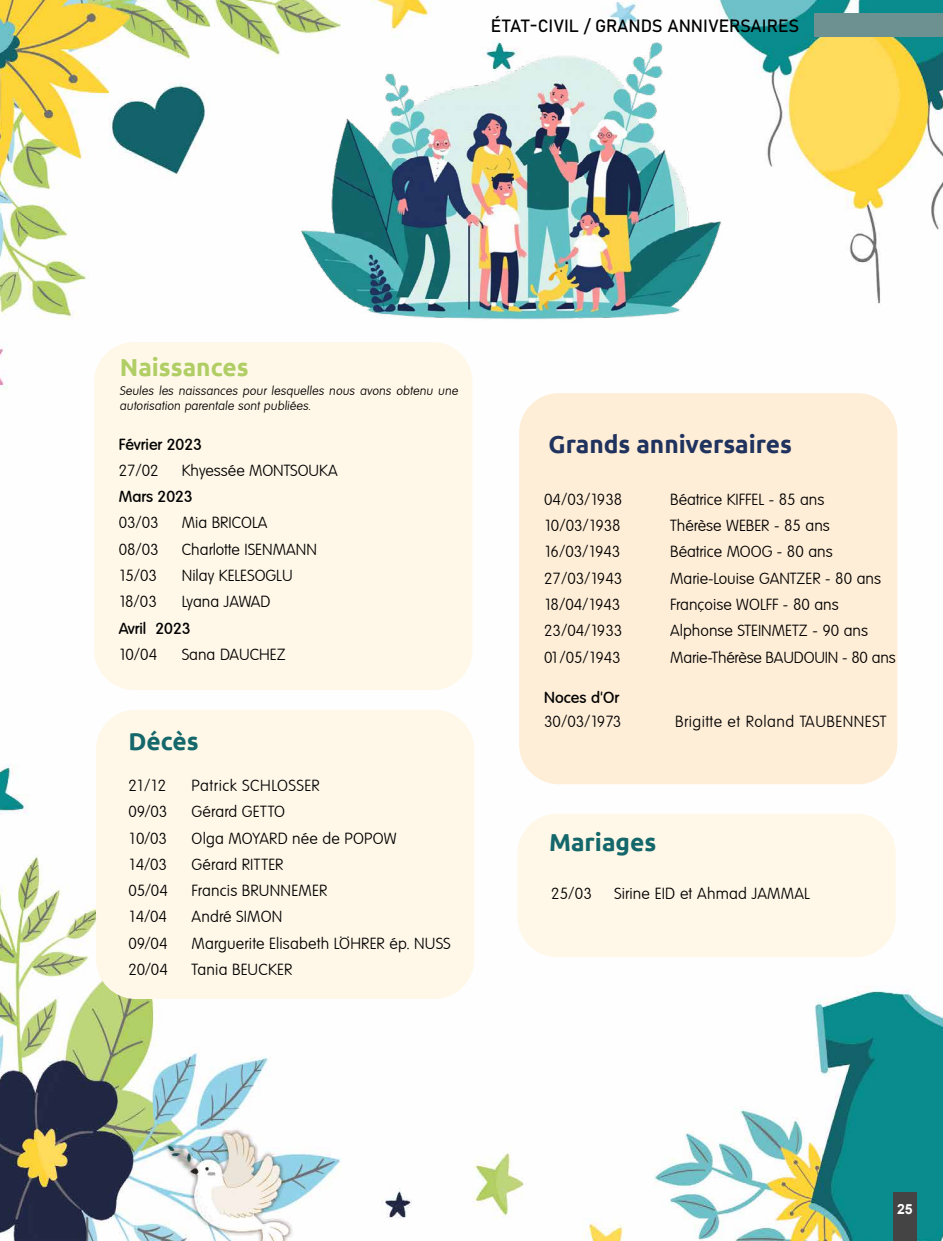
<style>
.page{position:relative;width:943px;height:1241px;background:#fff}
.page>*{position:absolute;margin:0;border:0;box-sizing:border-box;transform-origin:0 0}
.t1{font:700 24.5px "Ubuntu";color:#20335e}
.t2{font:700 24.5px "Ubuntu";color:#14676a}
.t3{font:700 24.5px "Ubuntu";color:#b0ce65}
.t4{font:17.5px "Bahnschrift";color:#000}
.t5{font:15.75px "Elementary SF";color:#000}
.t6{font:15.75px "Elementary SF";letter-spacing:.025em;color:#020203}
.t7{font:15.75px "Elementary SF Bold";color:#020203}
.t8{font:15.75px "Elementary SF";color:#020203}
.t9{font:700 14px "Arial";color:#fff}
.t10{font:12.25px/14.7px "Elementary SF Italic";letter-spacing:.01em;color:#000}
</style>
<div class="page">
<img style="left:0;top:0;width:943px;height:1240px">
<div style="left:94px;top:342px;width:378px;height:348px;background:#fff8e8;border-radius:40px"></div>
<div style="left:519px;top:393px;width:378px;height:391px;background:#ffeed7;border-radius:40px"></div>
<img style="left:288px;top:43px;width:446px;height:288px">
<div style="left:893px;top:1191px;width:23px;height:49px;background:#454444"></div>
<div style="left:96px;top:709px;width:378px;height:289px;background:#fff8e8;border-radius:40px"></div>
<div style="left:517px;top:813px;width:378px;height:144px;background:#fff8e8;border-radius:40px"></div>
<div style="left:814px;top:13px;width:129px;height:24px;background:#6d9091"></div>
<p class="t4" style="left:491px;top:14px;width:310px">ÉTAT-CIVIL / GRANDS ANNIVERSAIRES</p>
<h1 class="t3" style="left:120px;top:353px;width:130px">Naissances</h1>
<p class="t10" style="left:119px;top:384px;width:340px">Seules les naissances pour lesquelles nous avons obtenu une autorisation parentale sont publiées.</p>
<p class="t7" style="left:119px;top:435px;width:85px">Février 2023</p>
<p class="t6" style="left:119px;top:462px;width:41px">27/02</p>
<p class="t8" style="left:182px;top:462px;width:157px">Khyessée MONTSOUKA</p>
<p class="t7" style="left:119px;top:488px;width:75px">Mars 2023</p>
<p class="t5" style="left:119px;top:514px;width:41px">03/03</p>
<p class="t5" style="left:182px;top:514px;width:87px">Mia BRICOLA</p>
<p class="t5" style="left:119px;top:540px;width:41px">08/03</p>
<p class="t5" style="left:182px;top:540px;width:137px">Charlotte ISENMANN</p>
<p class="t5" style="left:119px;top:567px;width:40px">15/03</p>
<p class="t5" style="left:182px;top:567px;width:112px">Nilay KELESOGLU</p>
<p class="t5" style="left:119px;top:593px;width:40px">18/03</p>
<p class="t5" style="left:182px;top:593px;width:90px">Lyana JAWAD</p>
<p class="t7" style="left:119px;top:619px;width:73px">Avril 2023</p>
<p class="t5" style="left:119px;top:645px;width:40px">10/04</p>
<p class="t5" style="left:182px;top:645px;width:105px">Sana DAUCHEZ</p>
<h1 class="t2" style="left:128px;top:725px;width:72px">Décès</h1>
<p class="t6" style="left:128px;top:776px;width:39px">21/12</p>
<p class="t6" style="left:191px;top:776px;width:130px">Patrick SCHLOSSER</p>
<p class="t5" style="left:128px;top:803px;width:40px">09/03</p>
<p class="t5" style="left:191px;top:803px;width:95px">Gérard GETTO</p>
<p class="t5" style="left:128px;top:829px;width:40px">10/03</p>
<p class="t5" style="left:191px;top:829px;width:206px">Olga MOYARD née de POPOW</p>
<p class="t5" style="left:128px;top:855px;width:40px">14/03</p>
<p class="t5" style="left:191px;top:855px;width:93px">Gérard RITTER</p>
<p class="t5" style="left:128px;top:882px;width:41px">05/04</p>
<p class="t5" style="left:191px;top:882px;width:137px">Francis BRUNNEMER</p>
<p class="t5" style="left:128px;top:908px;width:40px">14/04</p>
<p class="t5" style="left:191px;top:908px;width:92px">André SIMON</p>
<p class="t5" style="left:128px;top:934px;width:40px">09/04</p>
<p class="t5" style="left:191px;top:934px;width:261px">Marguerite Elisabeth LÖHRER ép. NUSS</p>
<p class="t5" style="left:128px;top:960px;width:41px">20/04</p>
<p class="t5" style="left:191px;top:960px;width:102px">Tania BEUCKER</p>
<h1 class="t1" style="left:548px;top:429px;width:245px">Grands anniversaires</h1>
<p class="t5" style="left:544px;top:491px;width:79px">04/03/1938</p>
<p class="t5" style="left:670px;top:491px;width:156px">Béatrice KIFFEL - 85 ans</p>
<p class="t5" style="left:544px;top:517px;width:78px">10/03/1938</p>
<p class="t5" style="left:670px;top:517px;width:161px">Thérèse WEBER - 85 ans</p>
<p class="t5" style="left:544px;top:543px;width:78px">16/03/1943</p>
<p class="t5" style="left:670px;top:543px;width:164px">Béatrice MOOG - 80 ans</p>
<p class="t5" style="left:544px;top:569px;width:79px">27/03/1943</p>
<p class="t5" style="left:670px;top:569px;width:212px">Marie-Louise GANTZER - 80 ans</p>
<p class="t5" style="left:544px;top:596px;width:77px">18/04/1943</p>
<p class="t5" style="left:670px;top:596px;width:170px">Françoise WOLFF - 80 ans</p>
<p class="t5" style="left:544px;top:622px;width:79px">23/04/1933</p>
<p class="t5" style="left:670px;top:622px;width:199px">Alphonse STEINMETZ - 90 ans</p>
<p class="t5" style="left:544px;top:648px;width:78px">01/05/1943</p>
<p class="t5" style="left:670px;top:648px;width:227px">Marie-Thérèse BAUDOUIN - 80 ans</p>
<p class="t7" style="left:544px;top:688px;width:76px">Noces d'Or</p>
<p class="t6" style="left:544px;top:713px;width:79px">30/03/1973</p>
<p class="t6" style="left:675px;top:713px;width:212px">Brigitte et Roland TAUBENNEST</p>
<h1 class="t2" style="left:549px;top:827px;width:109px">Mariages</h1>
<p class="t5" style="left:551px;top:884px;width:42px">25/03</p>
<p class="t5" style="left:614px;top:884px;width:197px">Sirine EID et Ahmad JAMMAL</p>
<p class="t9" style="left:897px;top:1198px;width:17px">25</p>
</div>
